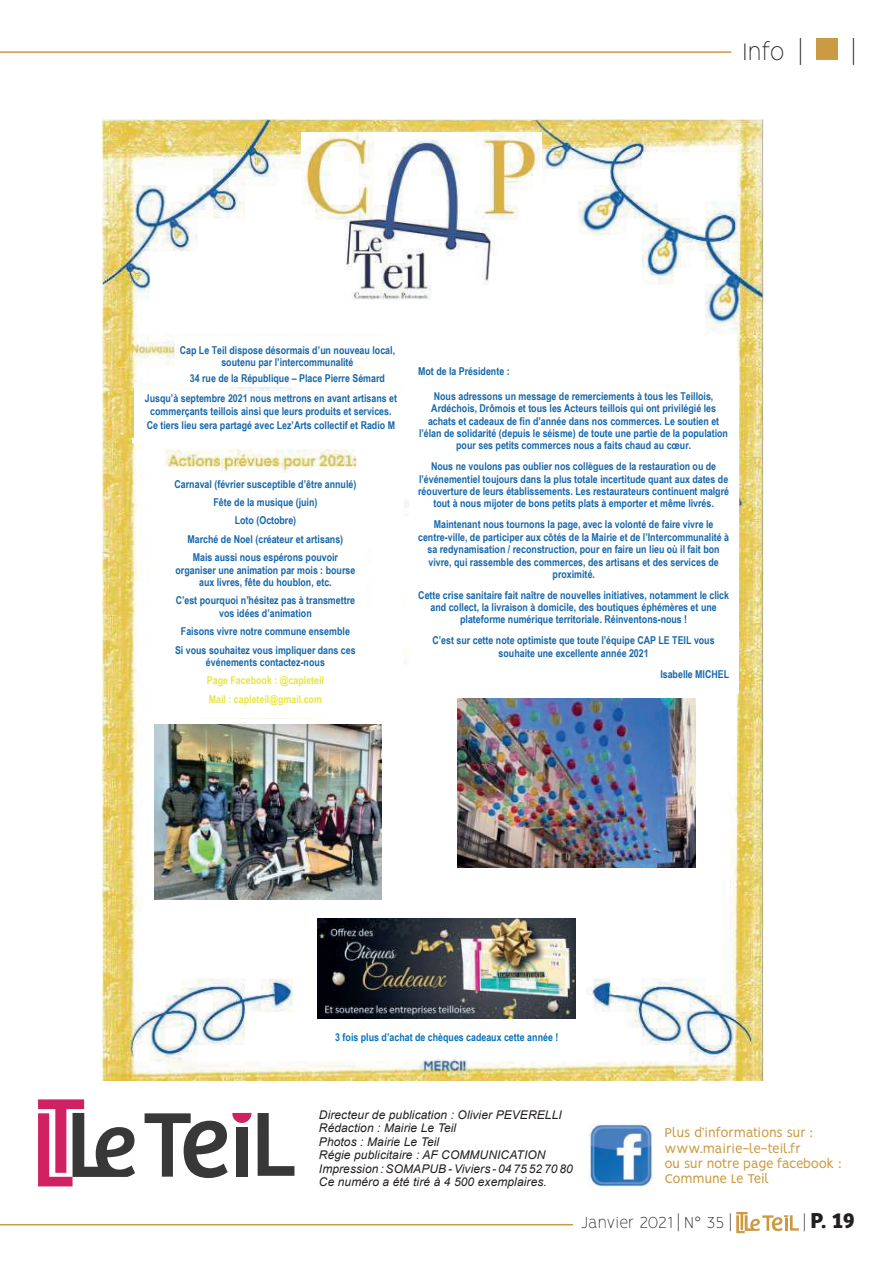
<style>
.page{position:relative;width:893px;height:1263px;background:#fff}
.page>*{position:absolute;margin:0;border:0;box-sizing:border-box;transform-origin:0 0}
.t1{font:100 27px "Vision";color:#231f20}
.t2{font:700 22.5px "Bree";color:#231f20}
.t3{font:100 18px "Vision";letter-spacing:-.015em;color:#231f20}
.t4{font:14.25px/15.3px "Vision";letter-spacing:-.02em;color:#cb9b43}
.t5{font:italic 12px/13.5px "Arial";letter-spacing:.01em;color:#231f20}
.t6{font:700 10.8px/12.5px "Arial Narrow";color:#1667ab;text-align:center}
.t7{font:700 10.8px/18.5px "Arial Narrow";color:#e7e641}
.t8{font:700 10.8px "Arial Narrow";color:#0873bb}
.s1{font-family:"Vision";font-weight:100;font-size:18px}
</style>
<div class="page">
<svg style="left:258px;top:1113px;width:36px;height:63px"></svg>
<svg style="left:145px;top:1113px;width:107px;height:65px"></svg>
<svg style="left:38px;top:1099px;width:97px;height:87px"></svg>
<img style="left:589px;top:1123px;width:64px;height:63px">
<svg style="left:736px;top:1212px;width:63px;height:21px"></svg>
<hr style="left:0;top:1224px;width:573px;height:1px;background:#cb9b43">
<hr style="left:0;top:51px;width:731px;height:2px;background:#cb9b43">
<div style="left:816px;top:38px;width:22px;height:22px;background:#cb9b43"></div>
<img style="left:102px;top:119px;width:661px;height:961px">
<div style="left:132px;top:392px;width:278px;height:51px;background:#fff"></div>
<div style="left:175px;top:337px;width:224px;height:50px;background:#fff"></div>
<img style="left:302px;top:132px;width:239px;height:171px">
<div style="left:164px;top:473px;width:203px;height:244px;background:#fff"></div>
<svg style="left:112px;top:388px;width:1px;height:50px"></svg>
<img style="left:113px;top:388px;width:20px;height:50px">
<div style="left:409px;top:360px;width:329px;height:332px;background:#fff"></div>
<div style="left:309px;top:876px;width:276px;height:178px;background:#fff"></div>
<img style="left:318px;top:918px;width:258px;height:101px">
<div style="left:145px;top:720px;width:263px;height:186px;background:#fff"></div>
<img style="left:154px;top:724px;width:227px;height:175px">
<div style="left:448px;top:694px;width:256px;height:178px;background:#fff"></div>
<img style="left:457px;top:698px;width:238px;height:169px">
<h1 class="t1" style="left:742px;top:36px;width:61px">Info |</h1>
<h1 class="t1" style="left:852px;top:36px;width:4px">|</h1>
<p class="t6" style="left:180px;top:343px;width:217px">Cap Le Teil dispose désormais d’un nouveau local, soutenu par l’intercommunalité</p>
<p class="t6" style="left:190px;top:371px;width:197px">34 rue de la République – Place Pierre Sémard</p>
<p class="t6" style="left:145px;top:392px;width:254px">Jusqu’à septembre 2021 nous mettrons en avant artisans et commerçants teillois ainsi que leurs produits et services.</p>
<p class="t6" style="left:147px;top:419px;width:250px">Ce tiers lieu sera partagé avec Lez’Arts collectif et Radio M</p>
<p class="t6" style="left:175px;top:474px;width:183px;line-height:18.5px">Carnaval (février susceptible d’être annulé)<br>Fête de la musique (juin)<br>Loto (Octobre)<br>Marché de Noel (créateur et artisans)<br>Mais aussi nous espérons pouvoir</p>
<p class="t6" style="left:175px;top:563px;width:181px">organiser une animation par mois : bourse aux livres, fête du houblon, etc.</p>
<p class="t6" style="left:176px;top:594px;width:181px">C’est pourquoi n’hésitez pas à transmettre vos idées d’animation</p>
<p class="t6" style="left:175px;top:622px;width:182px;line-height:18.5px">Faisons vivre notre commune ensemble<br>Si vous souhaitez vous impliquer dans ces</p>
<p class="t6" style="left:206px;top:656px;width:120px">événements contactez-nous</p>
<p class="t7" style="left:207px;top:671px;width:119px">Page Facebook : @capleteil<br>Mail : capleteil@gmail.com</p>
<p class="t6" style="left:418px;top:364px;width:93px">Mot de la Présidente :</p>
<p class="t6" style="left:419px;top:389px;width:310px">Nous adressons un message de remerciements à tous les Teillois, Ardéchois, Drômois et tous les Acteurs teillois qui ont privilégié les achats et cadeaux de fin d’année dans nos commerces. Le soutien et l’élan de solidarité (depuis le séisme) de toute une partie de la population pour ses petits commerces nous a faits chaud au cœur.</p>
<p class="t6" style="left:418px;top:460px;width:312px">Nous ne voulons pas oublier nos collègues de la restauration ou de l’événementiel toujours dans la plus totale incertitude quant aux dates de réouverture de leurs établissements. Les restaurateurs continuent malgré tout à nous mijoter de bons petits plats à emporter et même livrés.</p>
<p class="t6" style="left:418px;top:518px;width:312px">Maintenant nous tournons la page, avec la volonté de faire vivre le centre-ville, de participer aux côtés de la Mairie et de l’Intercommunalité à sa redynamisation / reconstruction, pour en faire un lieu où il fait bon vivre, qui rassemble des commerces, des artisans et des services de proximité.</p>
<p class="t6" style="left:418px;top:588px;width:312px">Cette crise sanitaire fait naître de nouvelles initiatives, notamment le click and collect, la livraison à domicile, des boutiques éphémères et une plateforme numérique territoriale. Réinventons-nous !</p>
<p class="t6" style="left:432px;top:634px;width:284px">C’est sur cette note optimiste que toute l’équipe CAP LE TEIL vous souhaite une excellente année 2021</p>
<p class="t6" style="left:660px;top:667px;width:70px">Isabelle MICHEL</p>
<p class="t8" style="left:335px;top:1029px;width:225px">3 fois plus d’achat de chèques cadeaux cette année !</p>
<p class="t5" style="left:319px;top:1108px;width:256px">Directeur de publication : Olivier PEVERELLI Rédaction : Mairie Le Teil<br>Photos : Mairie Le Teil<br>Régie publicitaire : AF COMMUNICATION Impression : SOMAPUB - Viviers - 04 75 52 70 80<br>Ce numéro a été tiré à 4 500 exemplaires.</p>
<h3 class="t4" style="left:664px;top:1126px;width:179px">Plus d’informations sur : www.mairie-le-teil.fr<br>ou sur notre page facebook :<br>Commune Le Teil</h3>
<h3 class="t3" style="left:581px;top:1212px;width:152px">Janvier 2021 | N° 35 |</h3>
<h2 class="t2" style="left:804px;top:1207px;width:52px"><span class="s1">|</span> P. 19</h2>
</div>
